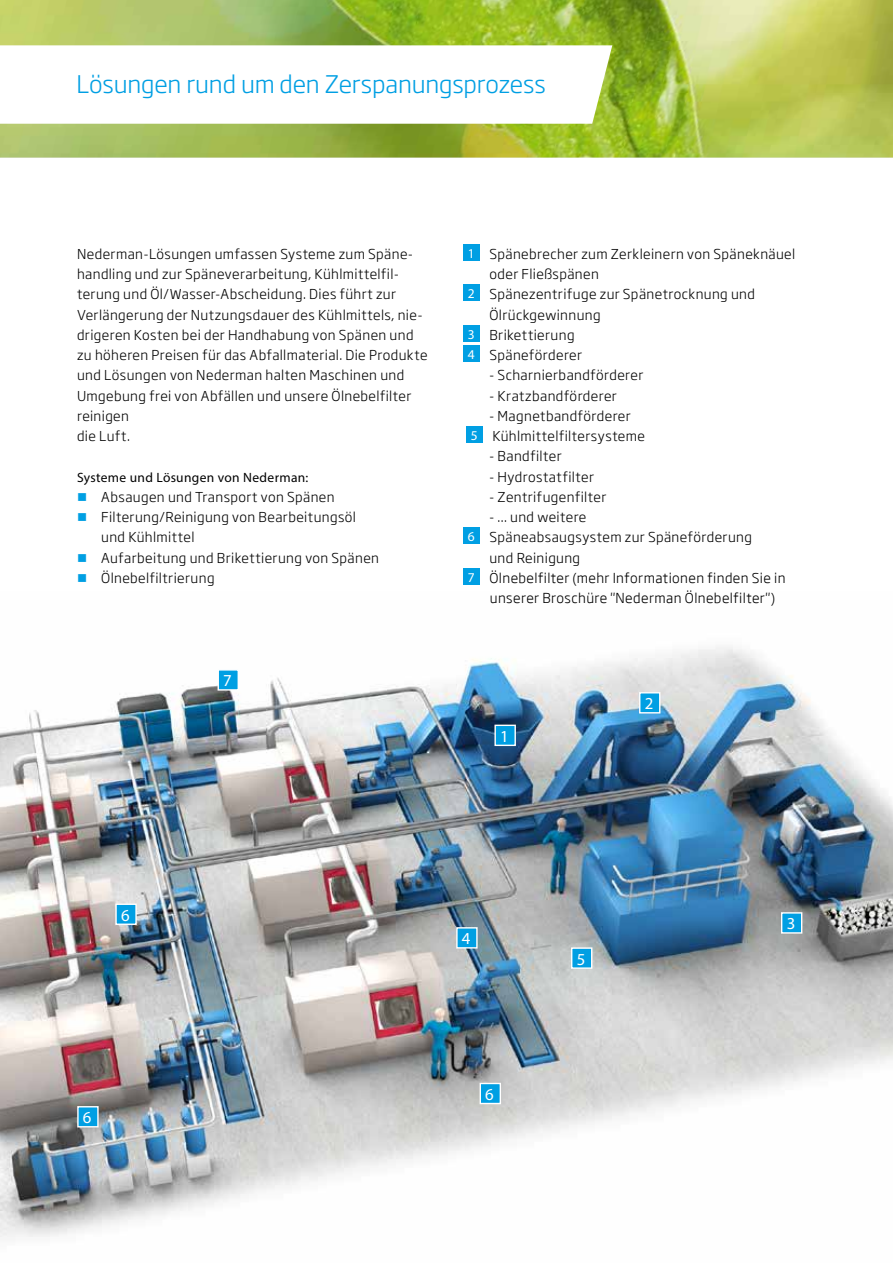
<style>
.page{position:relative;width:893px;height:1263px;background:#fff}
.page>*{position:absolute;margin:0;border:0;box-sizing:border-box;transform-origin:0 0}
.t1{font:300 24px "Soho Gothic Pro";letter-spacing:-.005em;color:#009fe3}
.t2{font:16.8px "Myriad Pro";color:#fff}
.t3{font:300 13.5px/20.2px "Soho Gothic Pro";letter-spacing:.03em;color:#000}
.t4{font:300 13.5px/20.2px "Soho Gothic Std";letter-spacing:.03em;color:#000}
.t5{font:13.5px "Myriad Pro";letter-spacing:.025em;color:#000}
.s1{color:#009fe3}
.s2{font-family:"Myriad Pro";font-weight:400;color:#fff}
</style>
<div class="page">
<img style="left:0;top:0;width:893px;height:158px">
<img style="left:0;top:647px;width:893px;height:590px">
<div style="left:464px;top:244px;width:16px;height:16px;background:#009fe3"></div>
<div style="left:464px;top:285px;width:16px;height:16px;background:#009fe3"></div>
<div style="left:464px;top:325px;width:16px;height:16px;background:#009fe3"></div>
<div style="left:464px;top:346px;width:16px;height:16px;background:#009fe3"></div>
<div style="left:467px;top:427px;width:16px;height:16px;background:#009fe3"></div>
<div style="left:464px;top:528px;width:16px;height:16px;background:#009fe3"></div>
<div style="left:464px;top:568px;width:16px;height:16px;background:#009fe3"></div>
<div style="left:494px;top:725px;width:22px;height:21px;background:#009fe3;border:1px solid #fff"></div>
<div style="left:639px;top:692px;width:21px;height:21px;background:#009fe3;border:1px solid #fff"></div>
<div style="left:781px;top:912px;width:21px;height:22px;background:#009fe3;border:1px solid #fff"></div>
<div style="left:456px;top:927px;width:22px;height:21px;background:#009fe3;border:1px solid #fff"></div>
<div style="left:571px;top:947px;width:21px;height:22px;background:#009fe3;border:1px solid #fff"></div>
<div style="left:480px;top:1083px;width:21px;height:21px;background:#009fe3;border:1px solid #fff"></div>
<div style="left:218px;top:669px;width:21px;height:22px;background:#009fe3;border:1px solid #fff"></div>
<div style="left:77px;top:1106px;width:22px;height:21px;background:#009fe3;border:1px solid #fff"></div>
<div style="left:115px;top:903px;width:22px;height:22px;background:#009fe3;border:1px solid #fff"></div>
<svg style="left:0;top:45px;width:612px;height:79px"></svg>
<h1 class="t1" style="left:77px;top:66px;width:471px">Lösungen rund um den Zerspanungsprozess</h1>
<p class="t3" style="left:77px;top:243px;width:352px">Nederman-Lösungen umfassen Systeme zum Späne&shy;handling und zur Späneverarbeitung, Kühlmittelfil&shy;terung und Öl/Wasser-Abscheidung. Dies führt zur Verlängerung der Nutzungsdauer des Kühlmittels, nie&shy;drigeren Kosten bei der Handhabung von Spänen und zu höheren Preisen für das Abfallmaterial. Die Produkte und Lösungen von Nederman halten Maschinen und Umgebung frei von Abfällen und unsere Ölnebelfilter reinigen<br>die Luft.</p>
<p class="t5" style="left:77px;top:469px;width:233px">Systeme und Lösungen von Nederman:</p>
<p class="t3" style="left:77px;top:486px;width:259px"><span class="s1">■</span> Absaugen und Transport von Spänen</p>
<p class="t3" style="left:101px;top:506px;width:256px;text-indent:-24px"><span class="s1">■</span> Filterung/Reinigung von Bearbeitungsöl und Kühlmittel</p>
<p class="t3" style="left:77px;top:547px;width:304px"><span class="s1">■</span> Aufarbeitung und Brikettierung von Spänen</p>
<p class="t3" style="left:77px;top:567px;width:139px"><span class="s1">■</span> Ölnebelfiltrierung</p>
<p class="t2" style="left:223px;top:670px;width:10px">7</p>
<p class="t3" style="left:468px;top:243px;width:329px"><span class="s2">1</span> Spänebrecher zum Zerkleinern von Späneknäuel</p>
<p class="t3" style="left:489px;top:263px;width:111px">oder Fließspänen</p>
<p class="t3" style="left:468px;top:283px;width:289px"><span class="s2">2</span> Spänezentrifuge zur Spänetrocknung und</p>
<p class="t3" style="left:489px;top:304px;width:113px">Ölrückgewinnung</p>
<p class="t3" style="left:468px;top:324px;width:108px"><span class="s2">3</span> Brikettierung</p>
<p class="t3" style="left:468px;top:344px;width:116px"><span class="s2">4</span> Späneförderer</p>
<p class="t3" style="left:489px;top:364px;width:156px">- Scharnierbandförderer</p>
<p class="t3" style="left:489px;top:385px;width:129px">- Kratzbandförderer</p>
<p class="t3" style="left:471px;top:405px;width:176px;text-align:center">- Magnetbandförderer<br><span class="s2">5</span> Kühlmittelfiltersysteme</p>
<p class="t3" style="left:489px;top:445px;width:74px">- Bandfilter</p>
<p class="t3" style="left:489px;top:466px;width:106px">- Hydrostatfilter</p>
<p class="t3" style="left:489px;top:486px;width:119px">- Zentrifugenfilter</p>
<p class="t3" style="left:489px;top:506px;width:99px">- ... und weitere</p>
<p class="t3" style="left:468px;top:526px;width:286px"><span class="s2">6</span> Späneabsaugsystem zur Späneförderung</p>
<p class="t3" style="left:489px;top:547px;width:92px">und Reinigung</p>
<p class="t4" style="left:490px;top:568px;width:297px;text-indent:-22px"><span class="s2">7</span> Ölnebelfilter (mehr Informationen finden Sie in unserer Broschüre "Nederman Ölnebelfilter")</p>
<p class="t2" style="left:500px;top:726px;width:10px">1</p>
<p class="t2" style="left:645px;top:693px;width:10px">2</p>
<p class="t2" style="left:121px;top:905px;width:10px">6</p>
<p class="t2" style="left:83px;top:1107px;width:10px">6</p>
<p class="t2" style="left:462px;top:928px;width:10px">4</p>
<p class="t2" style="left:485px;top:1084px;width:10px">6</p>
<p class="t2" style="left:577px;top:948px;width:10px">5</p>
<p class="t2" style="left:787px;top:913px;width:10px">3</p>
</div>
